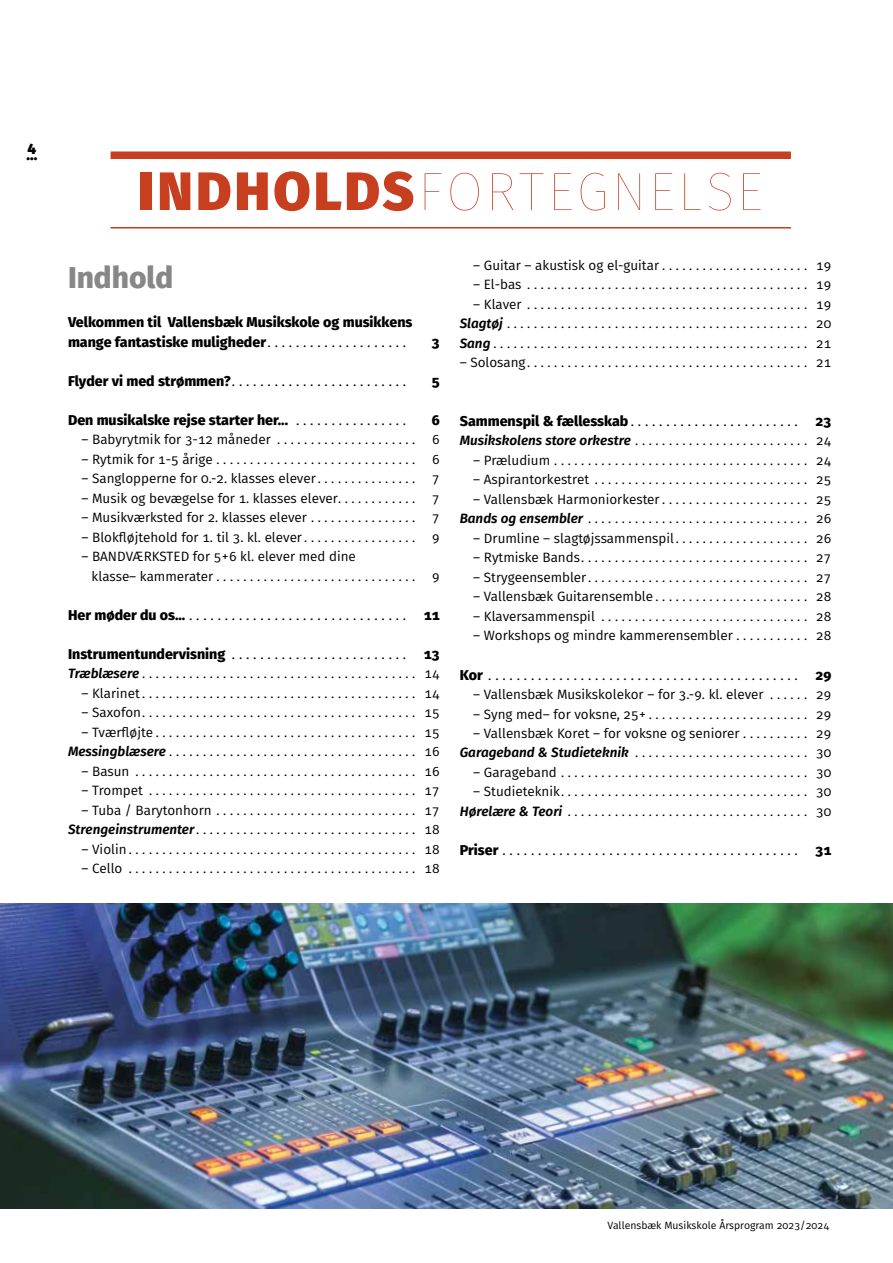
<style>
.page{position:relative;width:893px;height:1263px;background:#fff}
.page>*{position:absolute;margin:0;border:0;box-sizing:border-box;transform-origin:0 0}
.t1{font:54px "Fira Sans Hair";letter-spacing:.045em;color:#c53e20}
.t2{font:800 30px "Fira Sans";color:#878787}
.t3{font:800 15px "Fira Sans";color:#000}
.t4{font:14.25px "Fira Sans";color:#000}
.t5{font:800 14.25px/19.5px "Fira Sans";color:#000}
.t6{font:13.5px/19.5px "Fira Sans";color:#000;text-align:right}
.t7{font:10.5px "Fira Sans";color:#000}
.s1{font-family:"Fira Sans";font-weight:800;color:#c73f1e}
.s2{font-weight:400}
.s3{font-weight:800}
.s4{font-weight:600;font-style:italic}
</style>
<div class="page">
<div style="left:111px;top:151px;width:680px;height:8px;background:#c73f1e"></div>
<hr style="left:111px;top:227px;width:680px;height:2px;background:#c53e20">
<img style="left:0;top:904px;width:893px;height:305px">
<p class="t3" style="left:26px;top:142px;width:12px">4...</p>
<h1 class="t1" style="left:138px;top:153px;width:626px"><span class="s1">INDHOLDS</span>FORTEGNELSE</h1>
<h2 class="t2" style="left:68px;top:252px;width:107px">Indhold</h2>
<p class="t5" style="left:68px;top:311px;width:346px">Velkommen til Vallensbæk Musikskole og musikkens mange fantastiske muligheder <span class="s2">. . . . . . . . . . . . . . . . . . . .</span></p>
<p class="t5" style="left:432px;top:331px;width:9px">3</p>
<p class="t4" style="left:68px;top:370px;width:340px"><span class="s3">Flyder vi med strømmen?</span> . . . . . . . . . . . . . . . . . . . . . . . . .</p>
<p class="t5" style="left:432px;top:370px;width:9px">5</p>
<p class="t5" style="left:68px;top:409px;width:340px">Den musikalske rejse starter her... <span class="s2">. . . . . . . . . . . . . . . .</span></p>
<p class="t5" style="left:432px;top:409px;width:9px">6</p>
<p class="t6" style="left:82px;top:429px;width:329px">– Babyrytmik for 3-12 måneder . . . . . . . . . . . . . . . . . . . .</p>
<p class="t6" style="left:432px;top:429px;width:9px">6</p>
<p class="t6" style="left:82px;top:449px;width:329px">– Rytmik for 1-5 årige . . . . . . . . . . . . . . . . . . . . . . . . . . . . .</p>
<p class="t6" style="left:432px;top:449px;width:9px">6</p>
<p class="t6" style="left:82px;top:468px;width:329px">– Sanglopperne for 0.-2. klasses elever . . . . . . . . . . . . . .</p>
<p class="t6" style="left:432px;top:468px;width:9px">7</p>
<p class="t6" style="left:82px;top:488px;width:329px">– Musik og bevægelse for 1. klasses elever . . . . . . . . . . .</p>
<p class="t6" style="left:432px;top:488px;width:9px">7</p>
<p class="t6" style="left:82px;top:507px;width:329px">– Musikværksted for 2. klasses elever . . . . . . . . . . . . . . .</p>
<p class="t6" style="left:432px;top:507px;width:9px">7</p>
<p class="t6" style="left:82px;top:527px;width:329px">– Blokfløjtehold for 1. til 3. kl. elever . . . . . . . . . . . . . . . .</p>
<p class="t6" style="left:432px;top:527px;width:9px">9</p>
<p class="t6" style="left:92px;top:546px;width:319px;text-align:left;text-indent:-10px">– BANDVÆRKSTED for 5+6 kl. elever med dine<br>klasse– kammerater . . . . . . . . . . . . . . . . . . . . . . . . . . . . .</p>
<p class="t6" style="left:432px;top:566px;width:9px">9</p>
<p class="t4" style="left:68px;top:604px;width:373px"><span class="s3">Her møder du os...</span> . . . . . . . . . . . . . . . . . . . . . . . . . . . . . . . <span class="s3">11</span></p>
<p class="t4" style="left:68px;top:643px;width:373px"><span class="s3">Instrumentundervisning</span> . . . . . . . . . . . . . . . . . . . . . . . . . <span class="s3">13</span></p>
<p class="t6" style="left:68px;top:663px;width:373px"><span class="s4">Træblæsere</span> . . . . . . . . . . . . . . . . . . . . . . . . . . . . . . . . . . . . . . . . 14</p>
<p class="t6" style="left:82px;top:683px;width:360px">– Klarinet . . . . . . . . . . . . . . . . . . . . . . . . . . . . . . . . . . . . . . . . 14</p>
<p class="t6" style="left:82px;top:702px;width:360px">– Saxofon . . . . . . . . . . . . . . . . . . . . . . . . . . . . . . . . . . . . . . . . 15</p>
<p class="t6" style="left:68px;top:722px;width:373px">– Tværfløjte . . . . . . . . . . . . . . . . . . . . . . . . . . . . . . . . . . . . . . 15<br><span class="s4">Messingblæsere</span> . . . . . . . . . . . . . . . . . . . . . . . . . . . . . . . . . . . . 16</p>
<p class="t6" style="left:82px;top:761px;width:360px">– Basun . . . . . . . . . . . . . . . . . . . . . . . . . . . . . . . . . . . . . . . . . 16</p>
<p class="t6" style="left:82px;top:780px;width:360px">– Trompet . . . . . . . . . . . . . . . . . . . . . . . . . . . . . . . . . . . . . . . 17</p>
<p class="t6" style="left:68px;top:800px;width:373px">– Tuba / Barytonhorn . . . . . . . . . . . . . . . . . . . . . . . . . . . . . 17<br><span class="s4">Strengeinstrumenter</span> . . . . . . . . . . . . . . . . . . . . . . . . . . . . . . . . 18</p>
<p class="t6" style="left:82px;top:839px;width:360px">– Violin . . . . . . . . . . . . . . . . . . . . . . . . . . . . . . . . . . . . . . . . . . 18</p>
<p class="t6" style="left:82px;top:858px;width:360px">– Cello . . . . . . . . . . . . . . . . . . . . . . . . . . . . . . . . . . . . . . . . . . 18</p>
<p class="t6" style="left:473px;top:255px;width:360px">– Guitar – akustisk og el-guitar . . . . . . . . . . . . . . . . . . . . . 19</p>
<p class="t6" style="left:473px;top:275px;width:360px">– El-bas . . . . . . . . . . . . . . . . . . . . . . . . . . . . . . . . . . . . . . . . . 19</p>
<p class="t6" style="left:460px;top:294px;width:373px;text-align:justify;text-indent:14px">– Klaver . . . . . . . . . . . . . . . . . . . . . . . . . . . . . . . . . . . . . . . . . 19<br><span class="s4">Slagtøj</span> . . . . . . . . . . . . . . . . . . . . . . . . . . . . . . . . . . . . . . . . . . . . 20<br><span class="s4">Sang</span> . . . . . . . . . . . . . . . . . . . . . . . . . . . . . . . . . . . . . . . . . . . . . . 21</p>
<p class="t6" style="left:460px;top:353px;width:373px">– Solosang . . . . . . . . . . . . . . . . . . . . . . . . . . . . . . . . . . . . . . . . . 21</p>
<p class="t4" style="left:460px;top:410px;width:373px"><span class="s3">Sammenspil &amp; fællesskab</span> . . . . . . . . . . . . . . . . . . . . . . . . <span class="s3">23</span></p>
<p class="t6" style="left:460px;top:431px;width:373px"><span class="s4">Musikskolens store orkestre</span> . . . . . . . . . . . . . . . . . . . . . . . . . 24</p>
<p class="t6" style="left:473px;top:450px;width:360px">– Præludium . . . . . . . . . . . . . . . . . . . . . . . . . . . . . . . . . . . . . 24</p>
<p class="t6" style="left:473px;top:470px;width:360px">– Aspirantorkestret . . . . . . . . . . . . . . . . . . . . . . . . . . . . . . . 25</p>
<p class="t6" style="left:460px;top:489px;width:373px">– Vallensbæk Harmoniorkester . . . . . . . . . . . . . . . . . . . . . 25<br><span class="s4">Bands og ensembler</span> . . . . . . . . . . . . . . . . . . . . . . . . . . . . . . . . 26</p>
<p class="t6" style="left:473px;top:528px;width:360px">– Drumline – slagtøjssammenspil . . . . . . . . . . . . . . . . . . . 26</p>
<p class="t6" style="left:473px;top:548px;width:360px">– Rytmiske Bands . . . . . . . . . . . . . . . . . . . . . . . . . . . . . . . . . 27</p>
<p class="t6" style="left:473px;top:567px;width:360px">– Strygeensembler . . . . . . . . . . . . . . . . . . . . . . . . . . . . . . . . 27</p>
<p class="t6" style="left:473px;top:587px;width:360px">– Vallensbæk Guitarensemble . . . . . . . . . . . . . . . . . . . . . . 28</p>
<p class="t6" style="left:473px;top:606px;width:360px">– Klaversammenspil . . . . . . . . . . . . . . . . . . . . . . . . . . . . . . 28</p>
<p class="t6" style="left:473px;top:626px;width:360px">– Workshops og mindre kammerensembler . . . . . . . . . . 28</p>
<p class="t4" style="left:460px;top:664px;width:373px"><span class="s3">Kor</span> . . . . . . . . . . . . . . . . . . . . . . . . . . . . . . . . . . . . . . . . . . . . <span class="s3">29</span></p>
<p class="t6" style="left:473px;top:684px;width:360px">– Vallensbæk Musikskolekor – for 3.-9. kl. elever . . . . . 29</p>
<p class="t6" style="left:473px;top:704px;width:360px">– Syng med– for voksne, 25+ . . . . . . . . . . . . . . . . . . . . . . . 29</p>
<p class="t6" style="left:460px;top:723px;width:373px">– Vallensbæk Koret – for voksne og seniorer . . . . . . . . . 29<br><span class="s4">Garageband &amp; Studieteknik</span> . . . . . . . . . . . . . . . . . . . . . . . . . 30</p>
<p class="t6" style="left:473px;top:762px;width:360px">– Garageband . . . . . . . . . . . . . . . . . . . . . . . . . . . . . . . . . . . . 30</p>
<p class="t6" style="left:460px;top:782px;width:373px">– Studieteknik . . . . . . . . . . . . . . . . . . . . . . . . . . . . . . . . . . . . 30<br><span class="s4">Hørelære &amp; Teori</span> . . . . . . . . . . . . . . . . . . . . . . . . . . . . . . . . . . . 30</p>
<p class="t4" style="left:460px;top:839px;width:373px"><span class="s3">Priser</span> . . . . . . . . . . . . . . . . . . . . . . . . . . . . . . . . . . . . . . . . . . <span class="s3">31</span></p>
<p class="t7" style="left:608px;top:1218px;width:223px">Vallensbæk Musikskole Årsprogram 2023/2024</p>
</div>
